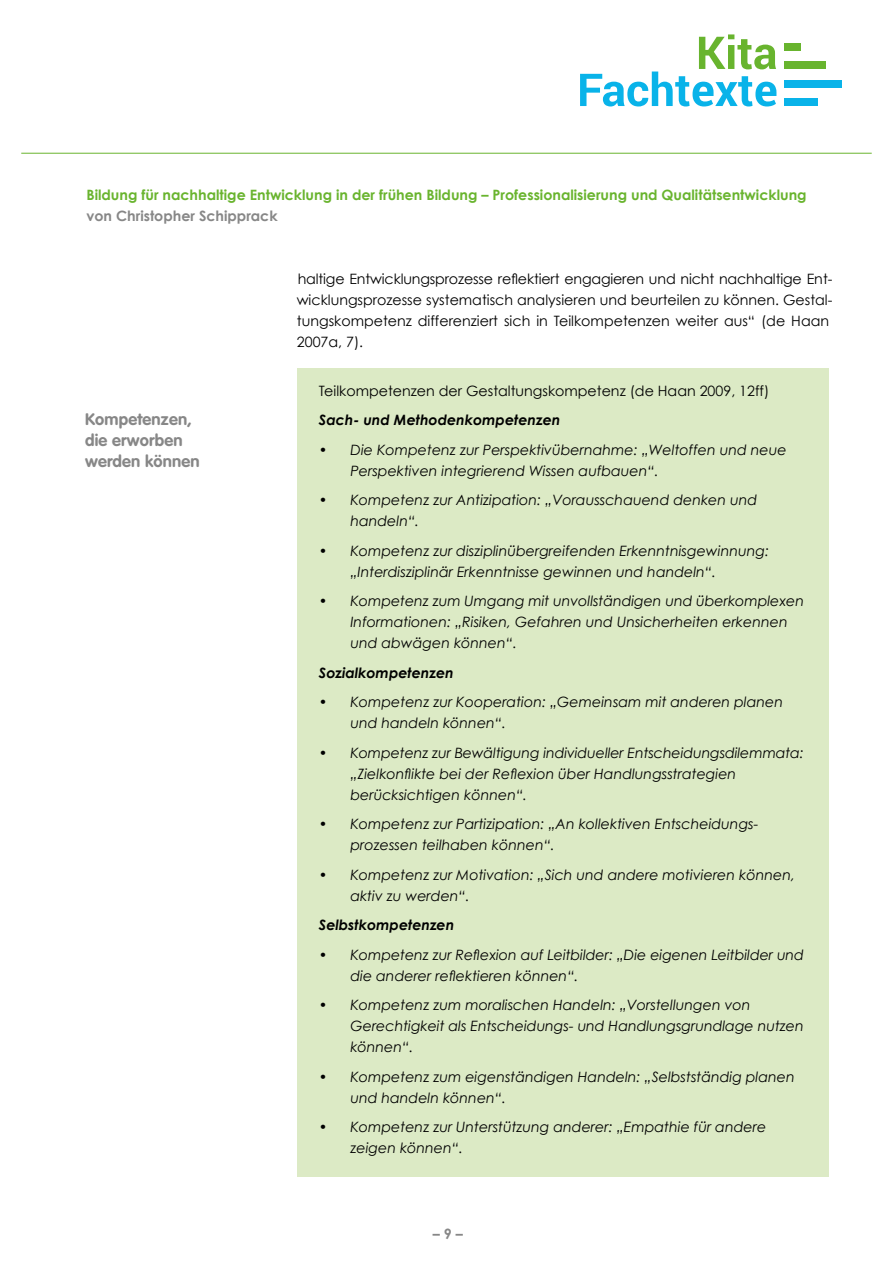
<style>
.page{position:relative;width:893px;height:1263px;background:#fff}
.page>*{position:absolute;margin:0;border:0;box-sizing:border-box;transform-origin:0 0}
.t1{font:700 16.5px/21px "VAG Rounded";letter-spacing:.01em;color:#878787}
.t2{font:italic 14.25px/21px "Century Gothic";color:#000}
.t3{font:14.25px/21px "Century Gothic";color:#000}
.t4{font:700 14.25px "Century Gothic";color:#69b42e}
.t5{font:italic 700 14.25px "Century Gothic";color:#000}
.t6{font:700 14.25px "Century Gothic";color:#878787}
</style>
<div class="page">
<hr style="left:21px;top:153px;width:851px;height:1px;background:#69b42e">
<svg style="left:580px;top:34px;width:196px;height:72px"></svg>
<div style="left:784px;top:61px;width:42px;height:8px;background:#68b42e"></div>
<div style="left:784px;top:43px;width:17px;height:8px;background:#68b42e"></div>
<div style="left:784px;top:80px;width:58px;height:8px;background:#09b3e9"></div>
<div style="left:784px;top:98px;width:33px;height:8px;background:#09b3e9"></div>
<div style="left:298px;top:368px;width:531px;height:808px;background:#dceac5"></div>
<p class="t4" style="left:86px;top:186px;width:722px">Bildung für nachhaltige Entwicklung in der frühen Bildung – Professionalisierung und Qualitätsentwicklung</p>
<p class="t6" style="left:86px;top:207px;width:193px">von Christopher Schipprack</p>
<p class="t1" style="left:85px;top:409px;width:116px">Kompetenzen, die erworben werden können</p>
<p class="t3" style="left:297px;top:268px;width:537px">haltige Entwicklungsprozesse reflektiert engagieren und nicht nachhaltige Ent&shy;wicklungsprozesse systematisch analysieren und beurteilen zu können. Gestal&shy;tungskompetenz differenziert sich in Teilkompetenzen weiter aus“ (de Haan 2007a, 7).</p>
<p class="t3" style="left:319px;top:380px;width:452px">Teilkompetenzen der Gestaltungskompetenz (de Haan 2009, 12ff)</p>
<p class="t5" style="left:319px;top:411px;width:243px">Sach- und Methodenkompetenzen</p>
<p class="t2" style="left:350px;top:439px;width:438px;text-indent:-32px">• Die Kompetenz zur Perspektivübernahme: „Weltoffen und neue<br>Perspektiven integrierend Wissen aufbauen“.</p>
<p class="t2" style="left:350px;top:489px;width:408px;text-indent:-32px">• Kompetenz zur Antizipation: „Vorausschauend denken und handeln“.</p>
<p class="t2" style="left:350px;top:540px;width:420px;text-indent:-32px">• Kompetenz zur disziplinübergreifenden Erkenntnisgewinnung: „Interdisziplinär Erkenntnisse gewinnen und handeln“.</p>
<p class="t2" style="left:350px;top:590px;width:455px;text-indent:-32px">• Kompetenz zum Umgang mit unvollständigen und überkomplexen<br>Informationen: „Risiken, Gefahren und Unsicherheiten erkennen und abwägen können“.</p>
<p class="t5" style="left:319px;top:663px;width:136px">Sozialkompetenzen</p>
<p class="t2" style="left:350px;top:691px;width:434px;text-indent:-32px">• Kompetenz zur Kooperation: „Gemeinsam mit anderen planen und handeln können“.</p>
<p class="t2" style="left:350px;top:742px;width:455px;text-indent:-31px">• Kompetenz zur Bewältigung individueller Entscheidungsdilemmata: „Zielkonflikte bei der Reflexion über Handlungsstrategien berücksichtigen können“.</p>
<p class="t2" style="left:350px;top:813px;width:410px;text-indent:-32px">• Kompetenz zur Partizipation: „An kollektiven Entscheidungs&shy;prozessen teilhaben können“.</p>
<p class="t2" style="left:350px;top:864px;width:446px;text-indent:-32px">• Kompetenz zur Motivation: „Sich und andere motivieren können, aktiv zu werden“.</p>
<p class="t5" style="left:319px;top:916px;width:137px">Selbstkompetenzen</p>
<p class="t2" style="left:350px;top:944px;width:455px;text-indent:-31px">• Kompetenz zur Reflexion auf Leitbilder: „Die eigenen Leitbilder und die anderer reflektieren können“.</p>
<p class="t2" style="left:350px;top:994px;width:455px;text-indent:-32px">• Kompetenz zum moralischen Handeln: „Vorstellungen von<br>Gerechtigkeit als Entscheidungs- und Handlungsgrundlage nutzen können“.</p>
<p class="t2" style="left:350px;top:1066px;width:446px;text-indent:-32px">• Kompetenz zum eigenständigen Handeln: „Selbstständig planen und handeln können“.</p>
<p class="t2" style="left:350px;top:1116px;width:417px;text-indent:-32px">• Kompetenz zur Unterstützung anderer: „Empathie für andere zeigen können“.</p>
<p class="t6" style="left:433px;top:1225px;width:32px">– 9 –</p>
</div>
